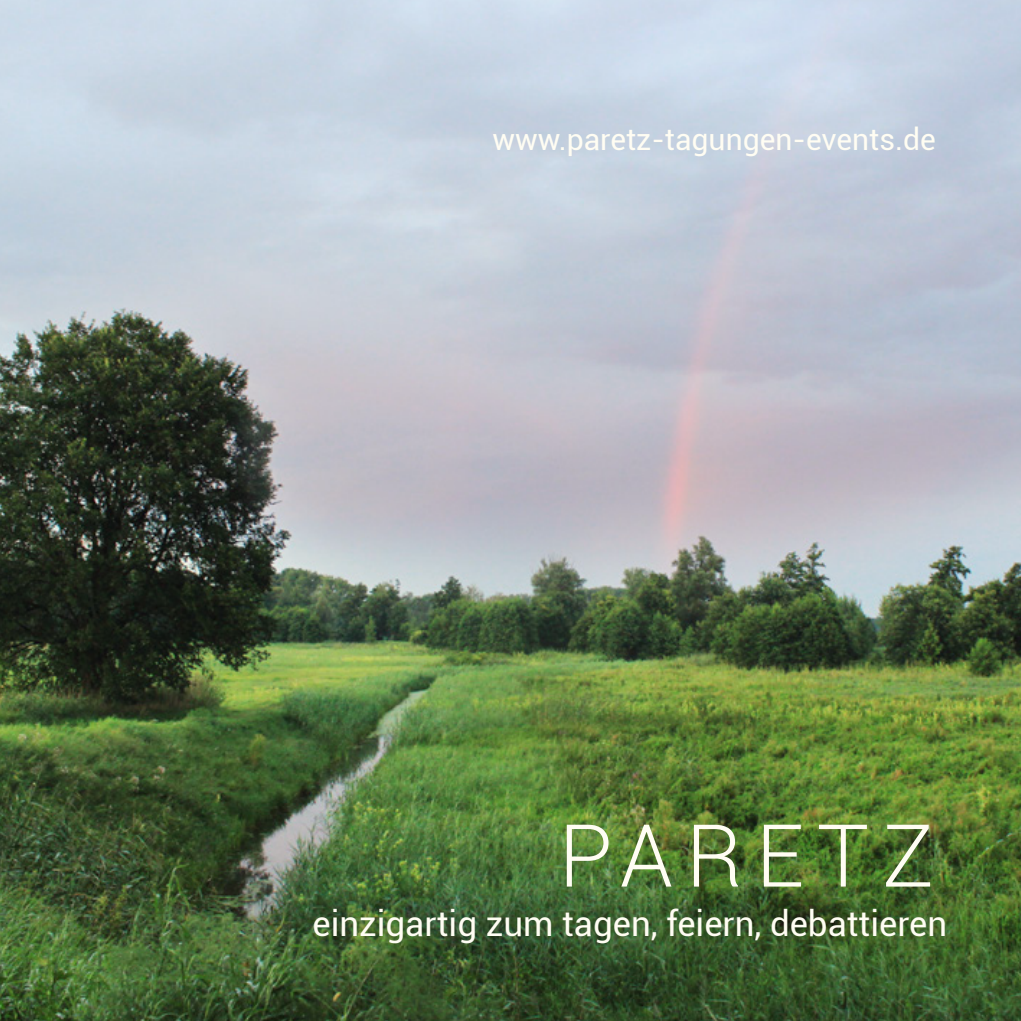
<style>
.page{position:relative;width:1021px;height:1021px;background:#fff}
.page>*{position:absolute;margin:0;border:0;box-sizing:border-box;transform-origin:0 0}
.t1{font:300 87px "Roboto";letter-spacing:.15em;color:#fff}
.t2{font:34.8px "Roboto";color:#fff}
.t3{font:30px "Roboto";color:#fff}
</style>
<div class="page">
<img style="left:0;top:0;width:1020px;height:1020px">
<p class="t3" style="left:492px;top:118px;width:445px">www.paretz-tagungen-events.de</p>
<h1 class="t1" style="left:559px;top:795px;width:376px">PARETZ</h1>
<p class="t2" style="left:312px;top:899px;width:636px">einzigartig zum tagen, feiern, debattieren</p>
</div>
